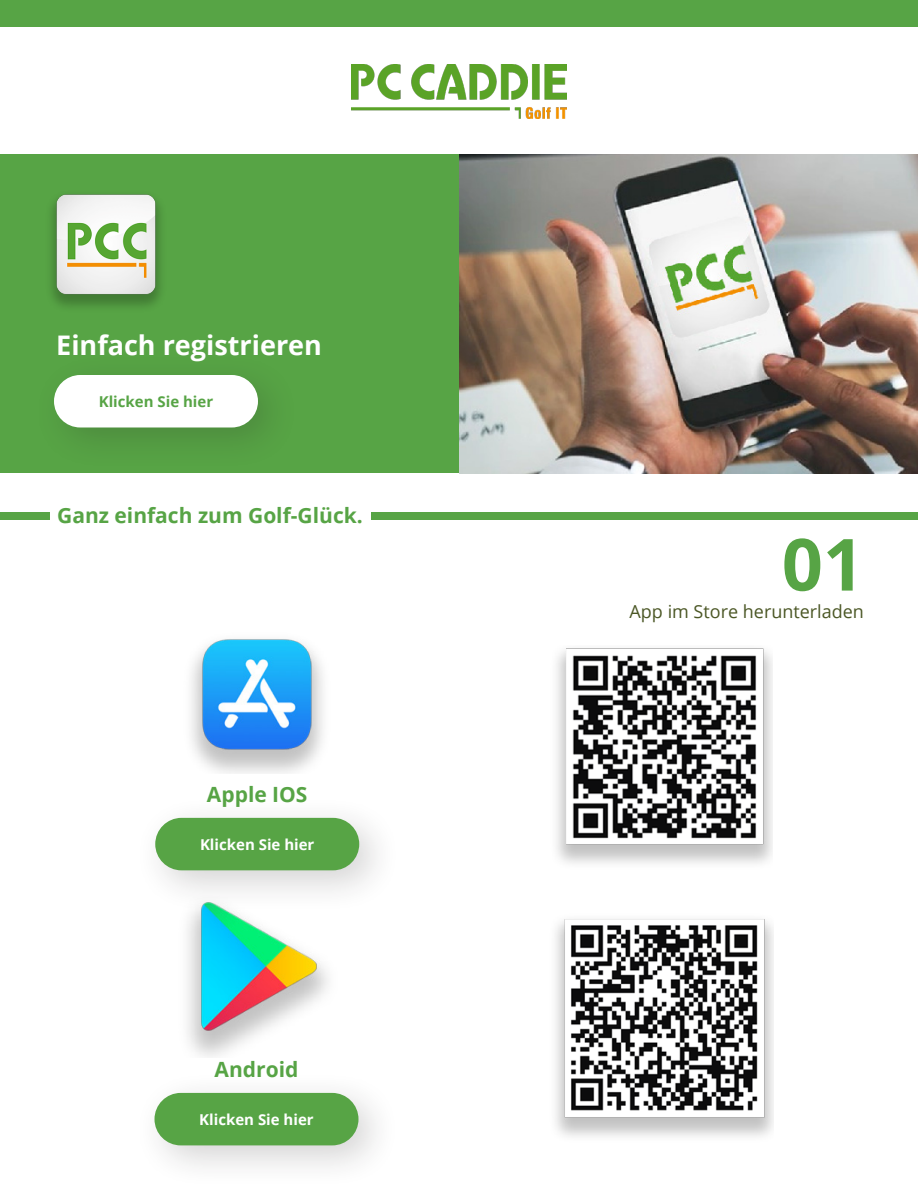
<style>
.page{position:relative;width:918px;height:1188px;background:#fff}
.page>*{position:absolute;margin:0;border:0;box-sizing:border-box;transform-origin:0 0}
.t1{font:700 72px "Open Sans";color:#57a445}
.t2{font:700 27px "Open Sans";color:#fff}
.t3{font:700 21px "Open Sans";color:#57a445}
.t4{font:18px "Open Sans";color:#4b5725}
.t5{font:700 15px "Open Sans";color:#fff}
.t6{font:700 15px "Open Sans";color:#57a445}
</style>
<div class="page">
<div style="left:0;top:0;width:918px;height:27px;background:#57a445"></div>
<div style="left:0;top:154px;width:459px;height:319px;background:#57a445"></div>
<div style="left:371px;top:513px;width:547px;height:7px;background:#57a445"></div>
<div style="left:0;top:513px;width:50px;height:7px;background:#57a445"></div>
<img style="left:351px;top:65px;width:216px;height:54px">
<img style="left:459px;top:154px;width:459px;height:319px">
<img style="left:51px;top:194px;width:110px;height:113px">
<div style="left:32px;top:352px;width:269px;height:120px;background:#231f20;opacity:.2"></div>
<div style="left:54px;top:375px;width:204px;height:53px;background:#fff;border-radius:26px"></div>
<div style="left:134px;top:795px;width:268px;height:119px;background:#231f20;opacity:.2"></div>
<div style="left:155px;top:818px;width:204px;height:52px;background:#57a445;border-radius:26px"></div>
<div style="left:133px;top:1070px;width:268px;height:118px;background:#231f20;opacity:.2"></div>
<div style="left:154px;top:1093px;width:204px;height:52px;background:#57a445;border-radius:26px"></div>
<img style="left:191px;top:639px;width:132px;height:134px">
<img style="left:556px;top:648px;width:216px;height:216px">
<img style="left:178px;top:896px;width:160px;height:161px">
<img style="left:555px;top:919px;width:218px;height:218px">
<p class="t2" style="left:56px;top:326px;width:267px">Einfach registrieren</p>
<p class="t6" style="left:99px;top:391px;width:116px">Klicken Sie hier</p>
<p class="t3" style="left:57px;top:500px;width:307px">Ganz einfach zum Golf-Glück.</p>
<p class="t3" style="left:207px;top:779px;width:102px">Apple IOS</p>
<p class="t5" style="left:200px;top:834px;width:116px">Klicken Sie hier</p>
<p class="t3" style="left:215px;top:1054px;width:85px">Android</p>
<p class="t5" style="left:199px;top:1109px;width:116px">Klicken Sie hier</p>
<p class="t1" style="left:782px;top:514px;width:84px">01</p>
<p class="t4" style="left:630px;top:599px;width:236px">App im Store herunterladen</p>
</div>
